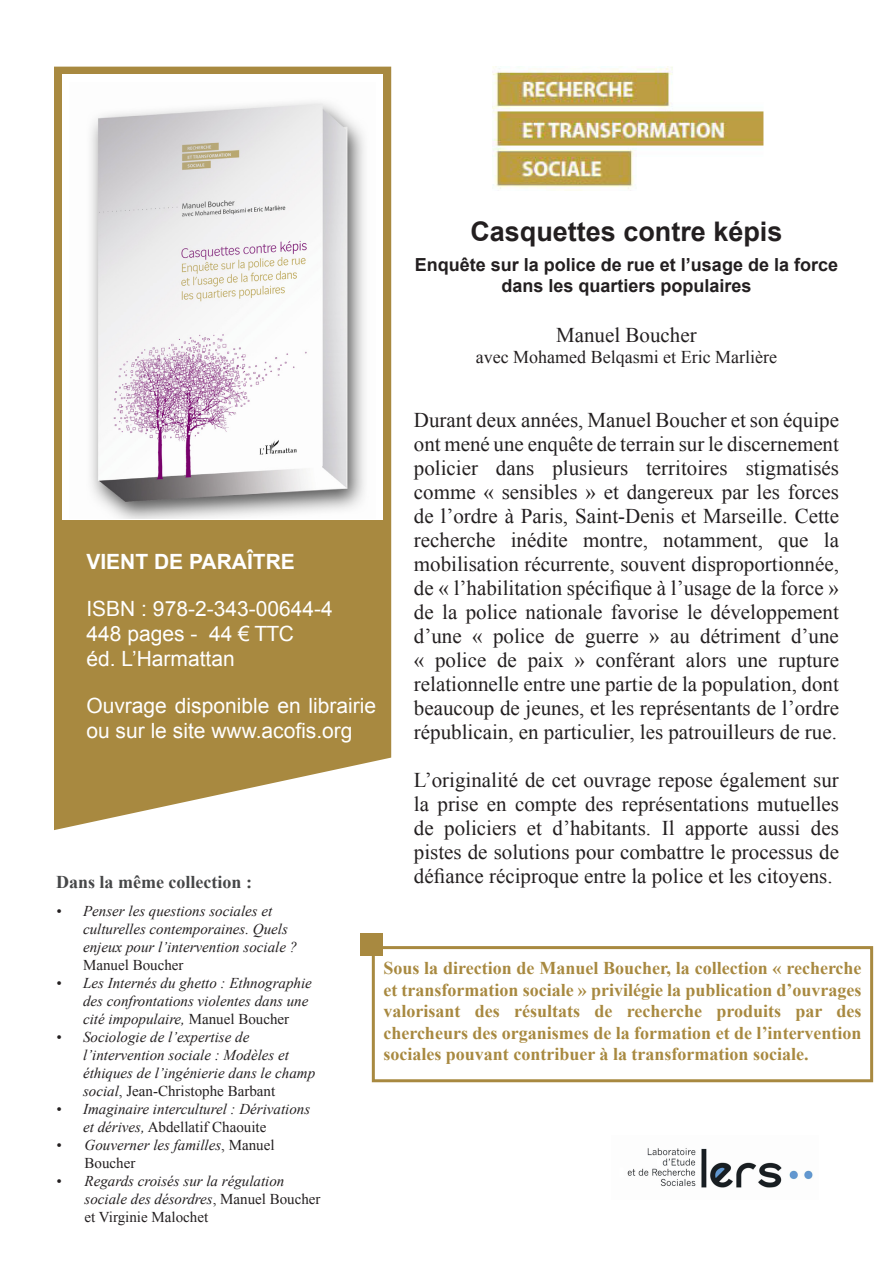
<style>
.page{position:relative;width:893px;height:1263px;background:#fff}
.page>*{position:absolute;margin:0;border:0;box-sizing:border-box;transform-origin:0 0}
.t1{font:700 27px "Arial";color:#231f20}
.t2{font:21px/24px "Times New Roman";color:#231f20;text-align:justify}
.t3{font:21px/25.2px "Arial";color:#fff}
.t4{font:700 21px "Arial";color:#fff}
.t5{font:700 18px/21.6px "Times New Roman";color:#a88940;text-align:justify}
.t6{font:700 18px/21px "Arial";color:#231f20;text-align:center}
.t7{font:18px "Times New Roman";color:#231f20}
.t8{font:700 18px "Times New Roman";color:#464748}
.t9{font:italic 15px/18px "Times New Roman";color:#231f20}
.t10{font:15px "Times New Roman";color:#231f20}
.s1{font-style:normal}
</style>
<div class="page">
<svg style="left:54px;top:67px;width:337px;height:763px;background:#b19554"></svg>
<img style="left:492px;top:67px;width:272px;height:123px">
<div style="left:372px;top:946px;width:501px;height:136px;border:3px solid #a88940"></div>
<div style="left:360px;top:933px;width:23px;height:23px;background:#a88940"></div>
<img style="left:627px;top:1148px;width:186px;height:40px">
<div style="left:62px;top:74px;width:321px;height:446px;background:#fff"></div>
<img style="left:90px;top:102px;width:275px;height:417px">
<p class="t4" style="left:86px;top:548px;width:210px">VIENT DE PARAÎTRE</p>
<p class="t3" style="left:86px;top:596px;width:248px">ISBN : 978-2-343-00644-4<br>448 pages - 44 € TTC<br>éd. L’Harmattan</p>
<p class="t3" style="left:86px;top:693px;width:291px">Ouvrage disponible en librairie ou sur le site www.acofis.org</p>
<p class="t1" style="left:470px;top:213px;width:314px">Casquettes contre képis</p>
<p class="t6" style="left:415px;top:255px;width:425px">Enquête sur la police de rue et l’usage de la force dans les quartiers populaires</p>
<p class="t2" style="left:556px;top:322px;width:142px">Manuel Boucher</p>
<p class="t7" style="left:476px;top:344px;width:303px">avec Mohamed Belqasmi et Eric Marlière</p>
<p class="t2" style="left:414px;top:408px;width:427px">Durant deux années, Manuel Boucher et son équipe ont mené une enquête de terrain sur le discernement policier dans plusieurs territoires stigmatisés comme « sensibles » et dangereux par les forces de l’ordre à Paris, Saint-Denis et Marseille. Cette recherche inédite montre, notamment, que la mobilisation récurrente, souvent disproportionnée, de « l’habilitation spécifique à l’usage de la force » de la police nationale favorise le développement d’une « police de guerre » au détriment d’une « police de paix » conférant alors une rupture relationnelle entre une partie de la population, dont beaucoup de jeunes, et les représentants de l’ordre républicain, en particulier, les patrouilleurs de rue.</p>
<p class="t2" style="left:414px;top:768px;width:427px">L’originalité de cet ouvrage repose également sur la prise en compte des représentations mutuelles de policiers et d’habitants. Il apporte aussi des pistes de solutions pour combattre le processus de</p>
<p class="t8" style="left:56px;top:869px;width:197px">Dans la même collection :</p>
<p class="t2" style="left:414px;top:864px;width:420px">défiance réciproque entre la police et les citoyens.</p>
<p class="t9" style="left:83px;top:902px;width:216px;text-indent:-27px">• Penser les questions sociales et culturelles contemporaines. Quels enjeux pour l’intervention sociale ?</p>
<p class="t10" style="left:83px;top:955px;width:102px">Manuel Boucher</p>
<p class="t9" style="left:83px;top:974px;width:230px;text-indent:-27px">• Les Internés du ghetto : Ethnographie des confrontations violentes dans une cité impopulaire, <span class="s1">Manuel Boucher</span></p>
<p class="t9" style="left:83px;top:1028px;width:234px;text-indent:-27px">• Sociologie de l’expertise de l’intervention sociale : Modèles et éthiques de l’ingénierie dans le champ social<span class="s1">, Jean-Christophe Barbant</span></p>
<p class="t9" style="left:83px;top:1100px;width:229px;text-indent:-27px">• Imaginaire interculturel : Dérivations et dérives, <span class="s1">Abdellatif Chaouite</span></p>
<p class="t9" style="left:85px;top:1136px;width:191px;text-indent:-28px">• Gouverner les familles<span class="s1">, Manuel<br>Boucher</span></p>
<p class="t9" style="left:85px;top:1172px;width:237px;text-indent:-28px">• Regards croisés sur la régulation sociale des désordres<span class="s1">, Manuel Boucher et Virginie Malochet</span></p>
<p class="t5" style="left:383px;top:957px;width:480px">Sous la direction de Manuel Boucher, la collection « recherche et transformation sociale » privilégie la publication d’ouvrages valorisant des résultats de recherche produits par des chercheurs des organismes de la formation et de l’intervention sociales pouvant contribuer à la transformation sociale.</p>
</div>
